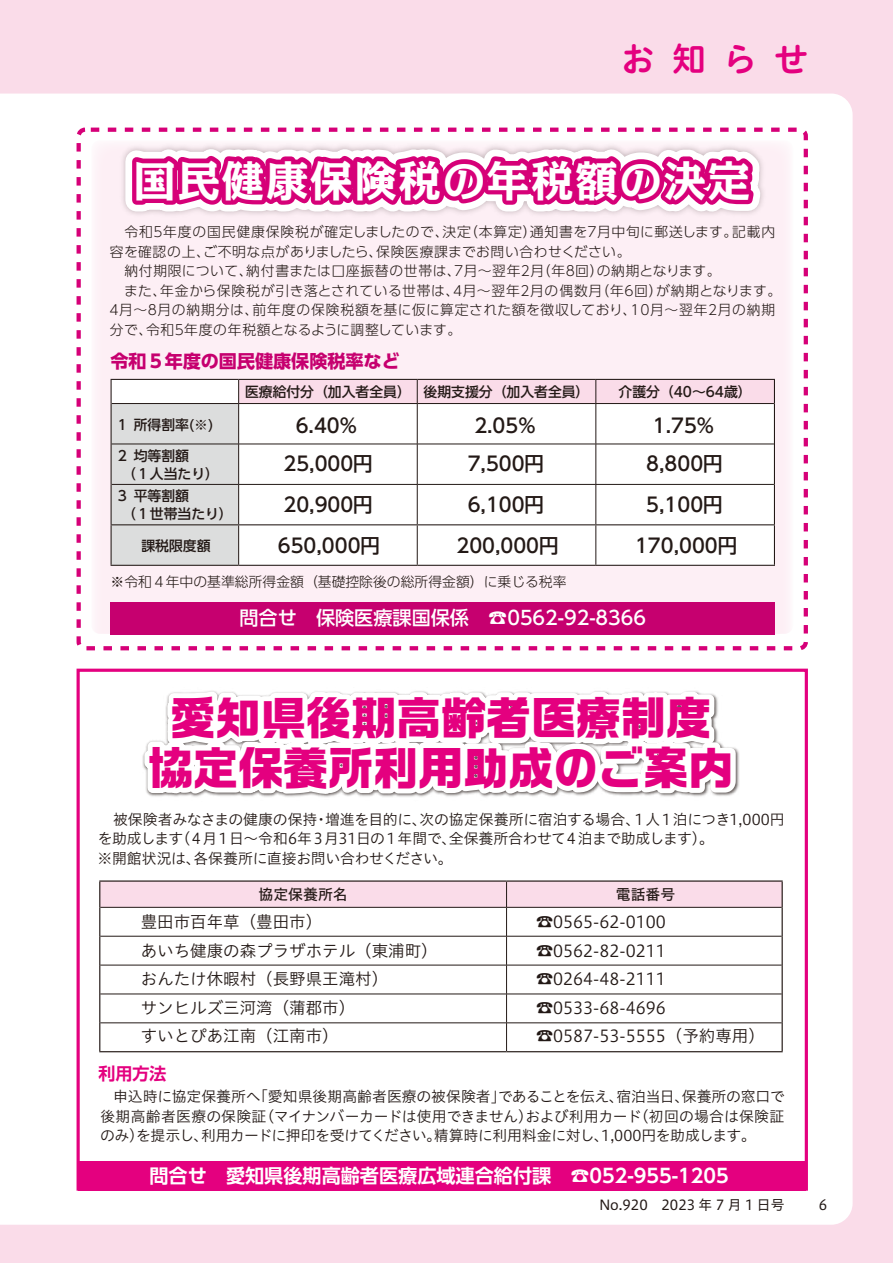
<style>
.page{position:relative;width:893px;height:1263px;background:#fadce9}
.page>*{position:absolute;margin:0;border:0;box-sizing:border-box;transform-origin:0 0}
.t1{font:700 45px/49.5px "Ro G San Srf Std";color:#e4007f;text-align:center}
.t2{font:700 42.45px "Kakumin Pro";letter-spacing:.04em;color:#fff}
.t3{font:34.05px "Hiragino UD Sans R Std N W6";color:#e4007f}
.t4{font:500 19.5px "UD Shin Go Pro";color:#231916}
.t5{font:700 19.2px "UD Shin Go Pro De";color:#fff}
.t6{font:500 19.2px "UD Shin Go Pro";color:#fff}
.t7{font:700 18px "UD Shin Go Pro";color:#c6006f}
.t8{font:700 16.95px "UD Shin Go Pro De";color:#e4007f}
.t9{font:16.5px/28.5px "Hiragino UD Sans Std W3";color:#231916}
.t10{font:14.85px "Hiragino UD Sans Std W3";letter-spacing:-.015em;color:#231916}
.t11{font:14.85px "Hiragino UD Sans Std W3";letter-spacing:-.04em;color:#231916}
.t12{font:14.85px "Hiragino UD Sans Std W3";letter-spacing:-.035em;color:#231916}
.t13{font:14.85px "Hiragino UD Sans Std W3";letter-spacing:-.05em;color:#231916}
.t14{font:14.85px "Hiragino UD Sans Std W3";letter-spacing:.02em;color:#231916}
.t15{font:14.85px "Hiragino UD Sans Std W5";color:#231916}
.t16{font:14.85px "Hiragino UD Sans Std W3";letter-spacing:.01em;color:#231916}
.t17{font:14.85px "Hiragino UD Sans Std W3";letter-spacing:-.07em;color:#231916}
.t18{font:300 13.8px/19.5px "UD Shin Go Pro";letter-spacing:.03em;color:#231916}
.t19{font:500 13.8px/22.4px "UD Shin Go Pro";color:#231916}
.t20{font:300 13.8px/19.5px "UD Shin Go Pro";letter-spacing:.05em;color:#231916}
.t21{font:300 13.8px "UD Shin Go Pro";color:#231916}
.t22{font:13.8px "Hiragino UD Sans Std W4";color:#231916}
.t23{font:300 13.8px "UD Shin Go Pro";letter-spacing:.06em;color:#231916}
.t24{font:300 13.8px "UD Shin Go Pro";letter-spacing:-.01em;color:#231916}
</style>
<div class="page">
<div style="left:0;top:94px;width:853px;height:1131px;background:#fff"></div>
<div style="left:91px;top:140px;width:702px;height:494px;background:#fdeff5;border-radius:9px"></div>
<div style="left:111px;top:602px;width:664px;height:33px;background:#c6006f"></div>
<div style="left:79px;top:1161px;width:727px;height:30px;background:#e4007f"></div>
<svg style="left:93px;top:105px;width:683px;height:110px"></svg>
<hr style="left:111px;top:565px;width:128px;height:1px;background:#231916">
<hr style="left:239px;top:565px;width:178px;height:1px;background:#231916">
<hr style="left:417px;top:565px;width:179px;height:1px;background:#231916">
<hr style="left:596px;top:565px;width:179px;height:1px;background:#231916">
<svg style="left:111px;top:379px;width:664px;height:186px"></svg>
<hr style="left:112px;top:403px;width:127px;height:1px;background:#231916">
<hr style="left:239px;top:403px;width:178px;height:1px;background:#231916">
<hr style="left:238px;top:404px;width:1px;height:40px;background:#231916">
<hr style="left:417px;top:403px;width:179px;height:1px;background:#231916">
<hr style="left:417px;top:404px;width:1px;height:40px;background:#231916">
<hr style="left:596px;top:403px;width:178px;height:1px;background:#231916">
<hr style="left:596px;top:404px;width:1px;height:40px;background:#231916">
<hr style="left:112px;top:444px;width:127px;height:1px;background:#231916">
<hr style="left:239px;top:444px;width:178px;height:1px;background:#231916">
<hr style="left:238px;top:444px;width:1px;height:40px;background:#231916">
<hr style="left:417px;top:444px;width:179px;height:1px;background:#231916">
<hr style="left:417px;top:444px;width:1px;height:40px;background:#231916">
<hr style="left:596px;top:444px;width:178px;height:1px;background:#231916">
<hr style="left:596px;top:444px;width:1px;height:40px;background:#231916">
<hr style="left:112px;top:484px;width:127px;height:1px;background:#231916">
<hr style="left:239px;top:484px;width:178px;height:1px;background:#231916">
<hr style="left:238px;top:485px;width:1px;height:39px;background:#231916">
<hr style="left:417px;top:484px;width:179px;height:1px;background:#231916">
<hr style="left:417px;top:485px;width:1px;height:39px;background:#231916">
<hr style="left:596px;top:484px;width:178px;height:1px;background:#231916">
<hr style="left:596px;top:485px;width:1px;height:39px;background:#231916">
<hr style="left:238px;top:525px;width:1px;height:40px;background:#231916">
<hr style="left:417px;top:525px;width:1px;height:40px;background:#231916">
<hr style="left:596px;top:525px;width:1px;height:40px;background:#231916">
<hr style="left:111px;top:524px;width:128px;height:1px;background:#231916">
<hr style="left:239px;top:524px;width:178px;height:1px;background:#231916">
<hr style="left:417px;top:524px;width:179px;height:1px;background:#231916">
<hr style="left:596px;top:524px;width:179px;height:1px;background:#231916">
<svg style="left:0;top:640px;width:744px;height:207px;background:#fcf6f9"></svg>
<hr style="left:99px;top:880px;width:408px;height:2px;background:#231916">
<hr style="left:507px;top:880px;width:276px;height:2px;background:#231916">
<hr style="left:99px;top:1051px;width:408px;height:1px;background:#231916">
<hr style="left:507px;top:1051px;width:276px;height:1px;background:#231916">
<svg style="left:99px;top:881px;width:684px;height:170px;background:#f5f1f2"></svg>
<h3 class="t3" style="left:621px;top:34px;width:189px">お知らせ</h3>
<h2 class="t2" style="left:134px;top:147px;width:618px">国民健康保険税の年税額の決定</h2>
<p class="t20" style="left:376px;top:222px;width:256px;text-indent:-266px">　令和５年度の国民健康保険税が確定しましたので、<br>保険医療課までお問い合わせください。</p>
<p class="t18" style="left:464px;top:222px;width:74px">（本算定）</p>
<p class="t18" style="left:585px;top:222px;width:154px">７月中旬に郵送します。</p>
<p class="t18" style="left:530px;top:222px;width:59px">通知書を</p>
<p class="t18" style="left:442px;top:222px;width:30px">決定</p>
<p class="t18" style="left:732px;top:222px;width:45px">記載内</p>
<p class="t18" style="left:203px;top:241px;width:181px">ご不明な点がありましたら、</p>
<p class="t18" style="left:110px;top:241px;width:102px">容を確認の上、</p>
<p class="t20" style="left:246px;top:261px;width:359px">納付書または口座振替の世帯は７、月～翌年２（月年８回）</p>
<p class="t18" style="left:110px;top:261px;width:144px">　納付期限について、</p>
<p class="t24" style="left:597px;top:260px;width:125px">の納期となります。</p>
<p class="t18" style="left:160px;top:280px;width:444px">年金から保険税が引き落とされている世帯は４、月～翌年２月の偶数月</p>
<p class="t21" style="left:656px;top:279px;width:127px">が納期となります。</p>
<p class="t18" style="left:595px;top:280px;width:69px">（年６回）</p>
<p class="t18" style="left:110px;top:280px;width:58px">　また、</p>
<p class="t18" style="left:252px;top:300px;width:386px">前年度の保険税額を基に仮に算定された額を徴収しており、</p>
<p class="t23" style="left:630px;top:299px;width:146px">10月～翌年２月の納期</p>
<p class="t18" style="left:146px;top:300px;width:317px;text-indent:-39px">４月～８月の納期分は、<br>令和５年度の年税額となるように調整しています。</p>
<p class="t18" style="left:110px;top:319px;width:44px">分で、</p>
<p class="t7" style="left:111px;top:346px;width:291px">令和５年度の国民健康保険税率など</p>
<p class="t19" style="left:245px;top:380px;width:167px">医療給付分（加入者全員）</p>
<p class="t19" style="left:424px;top:380px;width:167px">後期支援分（加入者全員）</p>
<p class="t19" style="left:618px;top:380px;width:135px">介護分（40～64歳(</p>
<h3 class="t4" style="left:296px;top:410px;width:63px">6.40%</h3>
<h3 class="t4" style="left:474px;top:410px;width:63px">2.05%</h3>
<h3 class="t4" style="left:653px;top:410px;width:63px">1.75%</h3>
<p class="t19" style="left:115px;top:413px;width:100px">１所得割率 ※) (</p>
<p class="t19" style="left:115px;top:444px;width:75px">２均等割額</p>
<h3 class="t4" style="left:646px;top:448px;width:78px">8,800円</h3>
<h3 class="t4" style="left:283px;top:448px;width:91px">25,000円</h3>
<h3 class="t4" style="left:468px;top:448px;width:78px">7,500円</h3>
<p class="t19" style="left:115px;top:462px;width:105px;text-indent:7px">（１人当たり）<br>３平等割額</p>
<h3 class="t4" style="left:283px;top:488px;width:91px">20,900円</h3>
<h3 class="t4" style="left:468px;top:488px;width:78px">6,100円</h3>
<h3 class="t4" style="left:646px;top:488px;width:78px">5,100円</h3>
<p class="t19" style="left:122px;top:502px;width:112px">（１世帯当たり）</p>
<p class="t19" style="left:141px;top:534px;width:71px">課税限度額</p>
<h3 class="t4" style="left:278px;top:529px;width:104px">650,000円</h3>
<h3 class="t4" style="left:456px;top:529px;width:104px">200,000円</h3>
<h3 class="t4" style="left:635px;top:529px;width:104px">170,000円</h3>
<p class="t21" style="left:111px;top:570px;width:458px">※令和４年中の基準総所得金額（基礎控除後の総所得金額）に乗じる税率</p>
<p class="t6" style="left:239px;top:602px;width:231px">問合せ　保険医療課国保係</p>
<p class="t6" style="left:488px;top:602px;width:159px">☎0562-92-8366</p>
<h1 class="t1" style="left:148px;top:694px;width:586px">愛知県後期高齢者医療制度協定保養所利用助成のご案内</h1>
<p class="t10" style="left:419px;top:808px;width:367px">次の協定保養所に宿泊する場合１、人１泊につき1,000円</p>
<p class="t10" style="left:98px;top:808px;width:221px">　被保険者みなさまの健康の保持</p>
<p class="t10" style="left:325px;top:808px;width:103px">増進を目的に、</p>
<p class="t10" style="left:314px;top:808px;width:16px">・</p>
<p class="t11" style="left:176px;top:827px;width:282px">（４月１日～令和6年３月31日の１年間で、</p>
<p class="t12" style="left:449px;top:827px;width:267px">全保養所合わせて４泊まで助成します。(</p>
<p class="t10" style="left:98px;top:827px;width:87px">を助成します</p>
<p class="t10" style="left:193px;top:847px;width:261px">各保養所に直接お問い合わせください。</p>
<p class="t10" style="left:98px;top:847px;width:105px">※開館状況は、</p>
<p class="t15" style="left:259px;top:883px;width:91px">協定保養所名</p>
<p class="t9" style="left:141px;top:907px;width:298px">豊田市百年草（豊田市(<br>あいち健康の森プラザホテル（東浦町(おんたけ休暇村（長野県王滝村(<br>サンヒルズ三河湾（蒲郡市(<br>すいとぴあ江南（江南市(</p>
<p class="t8" style="left:99px;top:1059px;width:70px">利用方法</p>
<p class="t15" style="left:616px;top:883px;width:61px">電話番号</p>
<p class="t9" style="left:537px;top:907px;width:230px">☎0565-62-0100 ☎0562-82-0211 ☎0264-48-2111 ☎0533-68-4696 ☎0587-53-5555（予約専用(</p>
<p class="t10" style="left:253px;top:1086px;width:254px">「愛知県後期高齢者医療の被保険者」</p>
<p class="t10" style="left:113px;top:1086px;width:149px">申込時に協定保養所へ</p>
<p class="t10" style="left:682px;top:1086px;width:104px">保養所の窓口で</p>
<p class="t17" style="left:498px;top:1086px;width:128px">であることを伝え、</p>
<p class="t10" style="left:616px;top:1086px;width:74px">宿泊当日、</p>
<p class="t11" style="left:259px;top:1105px;width:275px">（マイナンバーカードは使用できません）</p>
<p class="t10" style="left:525px;top:1105px;width:118px">および利用カード</p>
<p class="t16" style="left:634px;top:1105px;width:152px">（初回の場合は保険証</p>
<p class="t14" style="left:100px;top:1105px;width:168px">後期高齢者医療の保険証</p>
<p class="t10" style="left:100px;top:1125px;width:45px">のみ）</p>
<p class="t10" style="left:434px;top:1125px;width:176px">精算時に利用料金に対し、</p>
<p class="t13" style="left:201px;top:1125px;width:242px">利用カードに押印を受けてください。</p>
<p class="t10" style="left:601px;top:1125px;width:156px">1,000円を助成します。</p>
<p class="t10" style="left:136px;top:1125px;width:74px">を提示し、</p>
<p class="t5" style="left:149px;top:1160px;width:403px">問合せ　愛知県後期高齢者医療広域連合給付課</p>
<p class="t5" style="left:570px;top:1160px;width:160px">☎052-955-1205</p>
<p class="t22" style="left:599px;top:1194px;width:187px">No.920　2023 年 7 月 1 日号</p>
<p class="t22" style="left:819px;top:1194px;width:10px">6</p>
</div>
